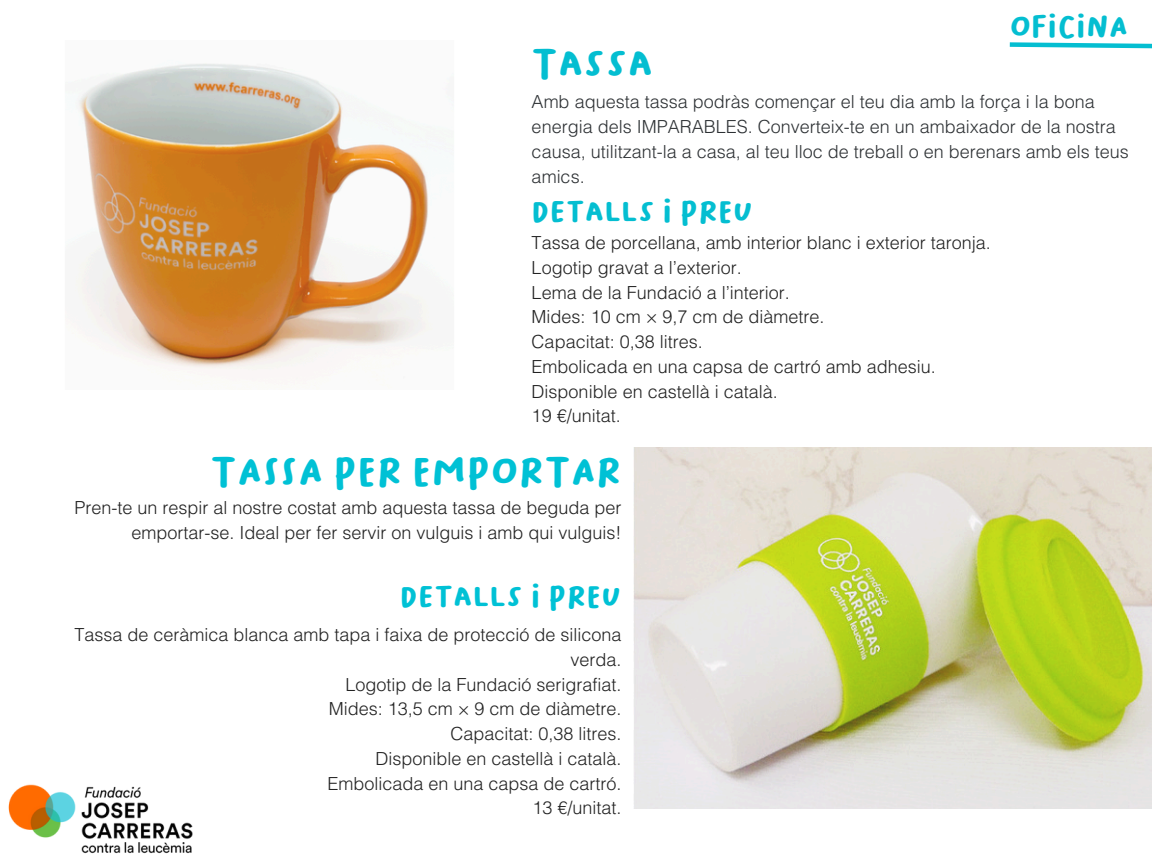
<style>
.page{position:relative;width:1152px;height:864px;background:#fff}
.page>*{position:absolute;margin:0;border:0;box-sizing:border-box;transform-origin:0 0}
.t1{font:39px "Bakso Sapi";color:#00c1d5}
.t2{font:39px "Bakso Sapi";color:#04bed1}
.t3{font:30px "Bakso Sapi";color:#04bed1}
.t4{font:30px "Bakso Sapi";color:#00c1d5}
.t5{font:300 18px/24.8px "Helvetica LT Std";color:#222;text-align:right}
.t6{font:300 18px/24.8px "Helvetica LT Std";color:#2d3134}
</style>
<div class="page">
<img style="left:75px;top:63px;width:358px;height:316px">
<img style="left:8px;top:784px;width:185px;height:70px">
<img style="left:634px;top:448px;width:518px;height:361px">
<svg style="left:1009px;top:42px;width:143px;height:7px"></svg>
<p class="t2" style="left:532px;top:40px;width:123px">Tassa</p>
<h3 class="t3" style="left:1010px;top:9px;width:120px">OFICINA</h3>
<h1 class="t6" style="left:532px;top:92px;width:599px">Amb aquesta tassa podràs començar el teu dia amb la força i la bona energia dels IMPARABLES. Converteix-te en un ambaixador de la nostra causa, utilitzant-la a casa, al teu lloc de treball o en berenars amb els teus amics.</h1>
<p class="t3" style="left:532px;top:193px;width:223px">Detalls I PREU</p>
<p class="t5" style="left:532px;top:233px;width:461px">Tassa de porcellana, amb interior blanc i exterior taronja.</p>
<h4 class="t5" style="left:532px;top:258px;width:212px">Logotip gravat a l’exterior.</h4>
<p class="t5" style="left:532px;top:282px;width:260px">Lema de la Fundació a l’interior.</p>
<p class="t5" style="left:532px;top:307px;width:294px">Mides: 10 cm × 9,7 cm de diàmetre.</p>
<p class="t5" style="left:532px;top:332px;width:173px">Capacitat: 0,38 litres.</p>
<p class="t5" style="left:532px;top:357px;width:406px">Embolicada en una capsa de cartró amb adhesiu.</p>
<p class="t5" style="left:532px;top:381px;width:248px">Disponible en castellà i català.</p>
<p class="t5" style="left:532px;top:406px;width:91px">19 €/unitat.</p>
<p class="t1" style="left:211px;top:447px;width:413px">TASSA PER EMPORTAR</p>
<h4 class="t5" style="left:74px;top:498px;width:549px">Pren-te un respir al nostre costat amb aquesta tassa de beguda per emportar-se. Ideal per fer servir on vulguis i amb qui vulguis!</h4>
<p class="t4" style="left:400px;top:579px;width:223px">Detalls I PREU</p>
<p class="t5" style="left:74px;top:625px;width:549px">Tassa de ceràmica blanca amb tapa i faixa de protecció de silicona verda.</p>
<p class="t5" style="left:346px;top:674px;width:278px">Logotip de la Fundació serigrafiat.</p>
<p class="t5" style="left:329px;top:699px;width:294px">Mides: 13,5 cm × 9 cm de diàmetre.</p>
<p class="t5" style="left:451px;top:724px;width:173px">Capacitat: 0,38 litres.</p>
<p class="t5" style="left:376px;top:749px;width:248px">Disponible en castellà i català.</p>
<p class="t5" style="left:328px;top:773px;width:296px">Embolicada en una capsa de cartró.</p>
<p class="t5" style="left:533px;top:798px;width:91px">13 €/unitat.</p>
</div>
